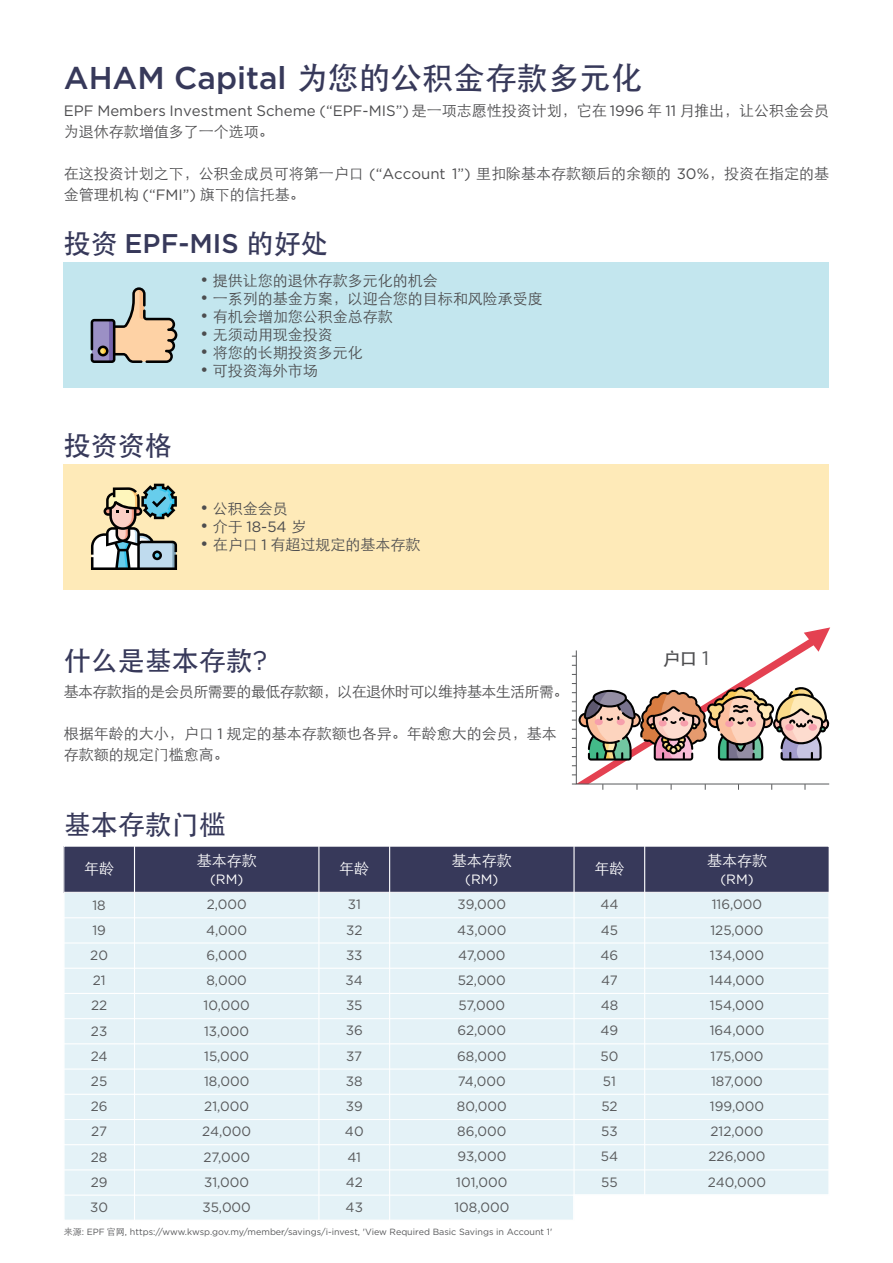
<style>
.page{position:relative;width:893px;height:1263px;background:#fff}
.page>*{position:absolute;margin:0;border:0;box-sizing:border-box;transform-origin:0 0}
.t1{font:500 31.5px "Gotham";color:#37395a}
.t2{font:500 27px "ST Heiti SC";color:#37395a}
.t3{font:500 27px "Gotham";color:#37395a}
.t4{font:500 18px "ST Heiti SC";color:#4d4d4f}
.t5{font:300 15px/21px "ST Heiti SC";color:#4d4d4f}
.t6{font:15px "Gotham";color:#4d4d4f}
.t7{font:300 15px "ST Heiti SC";letter-spacing:-.04em;color:#4d4d4f}
.t8{font:300 15px "ST Heiti SC";color:#fff}
.t9{font:13.5px/25.2px "Gotham";color:#58595b}
.t10{font:13.5px "Gotham";color:#fff}
.t11{font:9px "Gotham";color:#58595b}
.s1{font-family:"ST Heiti SC"}
.s2{font-family:"ST Heiti SC";font-weight:300}
.s3{font-family:"Gotham";font-weight:400}
.s4{font-family:"Gotham";font-weight:400;font-size:19.5px;color:#58595b}
</style>
<div class="page">
<div style="left:64px;top:262px;width:765px;height:126px;background:#c3e6ee"></div>
<svg style="left:91px;top:287px;width:86px;height:76px"></svg>
<div style="left:64px;top:464px;width:765px;height:125px;background:#feeab8"></div>
<svg style="left:91px;top:484px;width:86px;height:86px"></svg>
<svg style="left:572px;top:627px;width:258px;height:163px"></svg>
<svg style="left:63px;top:846px;width:766px;height:374px;background:#cfdbe3"></svg>
<hr style="left:64px;top:892px;width:765px;height:1px;background:#fff">
<hr style="left:64px;top:917px;width:765px;height:1px;background:#fff">
<hr style="left:64px;top:942px;width:765px;height:1px;background:#fff">
<hr style="left:64px;top:968px;width:765px;height:1px;background:#fff">
<hr style="left:64px;top:993px;width:765px;height:1px;background:#fff">
<hr style="left:64px;top:1018px;width:765px;height:1px;background:#fff">
<hr style="left:64px;top:1043px;width:765px;height:1px;background:#fff">
<hr style="left:64px;top:1068px;width:765px;height:1px;background:#fff">
<hr style="left:64px;top:1094px;width:765px;height:1px;background:#fff">
<hr style="left:64px;top:1119px;width:765px;height:1px;background:#fff">
<hr style="left:64px;top:1144px;width:765px;height:1px;background:#fff">
<hr style="left:64px;top:1169px;width:765px;height:1px;background:#fff">
<hr style="left:64px;top:1194px;width:765px;height:2px;background:#fff">
<hr style="left:134px;top:846px;width:1px;height:374px;background:#fff">
<hr style="left:389px;top:846px;width:1px;height:374px;background:#fff">
<hr style="left:318px;top:846px;width:1px;height:374px;background:#fff">
<hr style="left:573px;top:846px;width:2px;height:374px;background:#fff">
<hr style="left:644px;top:846px;width:1px;height:349px;background:#fff">
<h1 class="t1" style="left:64px;top:58px;width:580px">AHAM Capital <span class="s1">为您的公积金存款多元化</span></h1>
<p class="t6" style="left:64px;top:101px;width:767px">EPF Members Investment Scheme (“EPF-MIS”) <span class="s2">是一项志愿性投资计划，它在</span> 1996 <span class="s2">年</span> 11 <span class="s2">月推出，让公积金会员</span></p>
<p class="t5" style="left:64px;top:120px;width:211px">为退休存款增值多了一个选项。</p>
<p class="t5" style="left:64px;top:162px;width:767px">在这投资计划之下，公积金成员可将第一户口 <span class="s3">(“Account 1”)</span> 里扣除基本存款额后的余额的 <span class="s3">30%</span>，投资在指定的基金管理机构 <span class="s3">(“FMI”)</span> 旗下的信托基。</p>
<h2 class="t3" style="left:64px;top:226px;width:265px"><span class="s1">投资</span> EPF-MIS <span class="s1">的好处</span></h2>
<h2 class="t2" style="left:64px;top:430px;width:109px">投资资格</h2>
<p class="t5" style="left:200px;top:268px;width:239px">• 提供让您的退休存款多元化的机会</p>
<p class="t5" style="left:200px;top:286px;width:344px">• 一系列的基金方案，以迎合您的目标和风险承受度</p>
<p class="t5" style="left:200px;top:304px;width:194px">• 有机会增加您公积金总存款</p>
<p class="t5" style="left:200px;top:322px;width:134px">• 无须动用现金投资</p>
<p class="t5" style="left:200px;top:340px;width:164px">• 将您的长期投资多元化</p>
<p class="t5" style="left:200px;top:358px;width:119px">• 可投资海外市场</p>
<p class="t5" style="left:200px;top:497px;width:89px">• 公积金会员</p>
<p class="t6" style="left:200px;top:517px;width:108px"><span class="s2">• 介于</span> 18-54 <span class="s2">岁</span></p>
<p class="t5" style="left:200px;top:533px;width:222px">• 在户口 <span class="s3">1</span> 有超过规定的基本存款</p>
<h2 class="t2" style="left:64px;top:646px;width:205px">什么是基本存款<span class="s3">?</span></h2>
<p class="t7" style="left:64px;top:679px;width:506px">基本存款指的是会员所需要的最低存款额，以在退休时可以维持基本生活所需。</p>
<p class="t5" style="left:64px;top:722px;width:494px">根据年龄的大小，户口 <span class="s3">1</span> 规定的基本存款额也各异。年龄愈大的会员，基本存款额的规定门槛愈高。</p>
<h2 class="t2" style="left:64px;top:809px;width:163px">基本存款门槛</h2>
<p class="t8" style="left:84px;top:855px;width:32px">年龄</p>
<p class="t8" style="left:197px;top:847px;width:61px">基本存款</p>
<p class="t10" style="left:210px;top:870px;width:35px">(RM)</p>
<p class="t8" style="left:339px;top:855px;width:31px">年龄</p>
<p class="t8" style="left:452px;top:847px;width:61px">基本存款</p>
<p class="t10" style="left:465px;top:870px;width:35px">(RM)</p>
<p class="t8" style="left:594px;top:855px;width:31px">年龄</p>
<h3 class="t4" style="left:662px;top:649px;width:49px">户口 <span class="s4">1</span></h3>
<p class="t8" style="left:707px;top:847px;width:61px">基本存款</p>
<p class="t10" style="left:720px;top:870px;width:35px">(RM)</p>
<p class="t9" style="left:90px;top:892px;width:19px">18<br>19<br>20<br>21<br>22<br>23<br>24<br>25<br>26<br>27<br>28<br>29<br>30</p>
<p class="t9" style="left:202px;top:892px;width:50px;text-align:center">2,000<br>4,000<br>6,000<br>8,000<br>10,000<br>13,000<br>15,000<br>18,000<br>21,000<br>24,000<br>27,000<br>31,000<br>35,000</p>
<p class="t9" style="left:345px;top:892px;width:20px">31<br>32<br>33<br>34<br>35<br>36<br>37<br>38<br>39<br>40<br>41<br>42<br>43</p>
<p class="t9" style="left:454px;top:892px;width:56px;text-align:center">39,000<br>43,000<br>47,000<br>52,000<br>57,000<br>62,000<br>68,000<br>74,000<br>80,000<br>86,000<br>93,000<br>101,000<br>108,000</p>
<p class="t9" style="left:600px;top:892px;width:20px">44<br>45<br>46<br>47<br>48<br>49<br>50<br>51<br>52<br>53<br>54<br>55</p>
<p class="t9" style="left:708px;top:892px;width:60px">116,000<br>125,000<br>134,000<br>144,000<br>154,000<br>164,000<br>175,000<br>187,000<br>199,000<br>212,000<br>226,000<br>240,000</p>
<p class="t11" style="left:64px;top:1226px;width:490px"><span class="s2">来源</span>: EPF <span class="s2">官网</span>, https://www.kwsp.gov.my/member/savings/i-invest, 'View Required Basic Savings in Account 1'</p>
</div>
